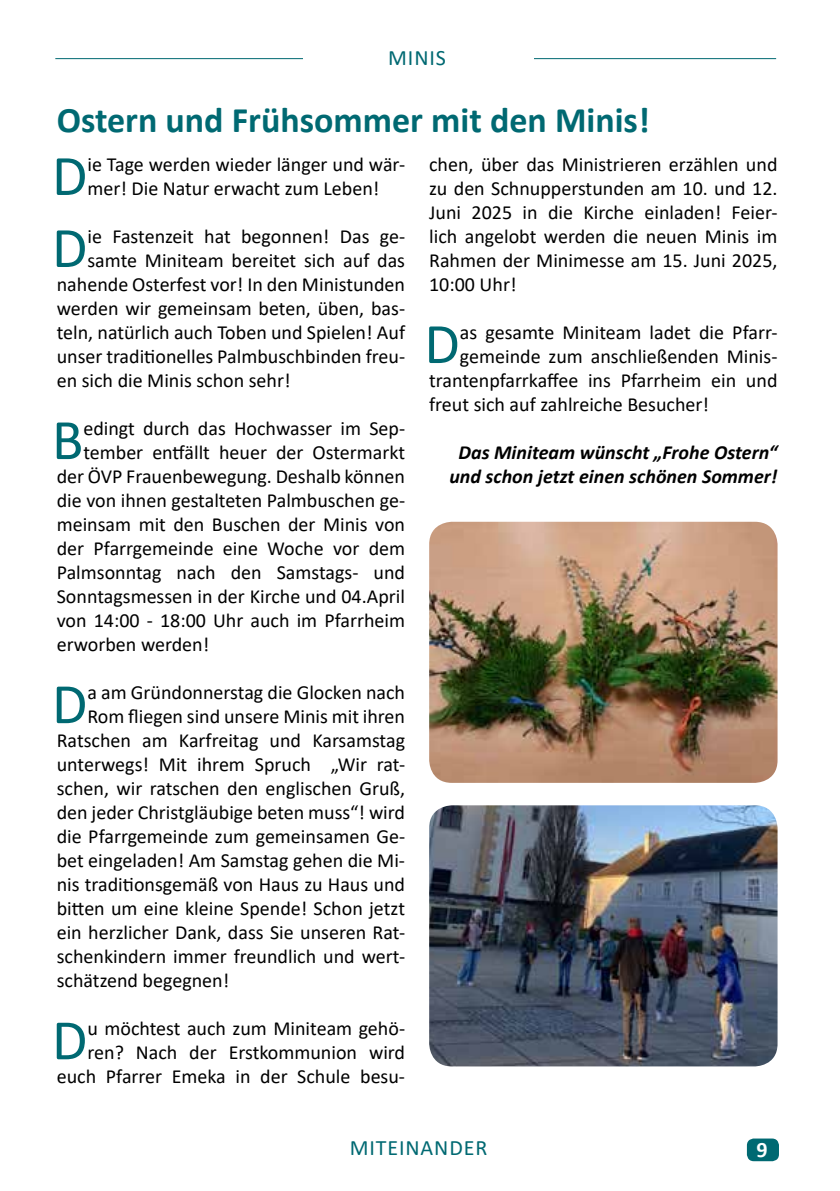
<style>
.page{position:relative;width:840px;height:1191px;background:#fff}
.page>*{position:absolute;margin:0;border:0;box-sizing:border-box;transform-origin:0 0}
.t1{font:57.8px "Calibri";color:#006972}
.t2{font:700 36px "Calibri";color:#006972}
.t3{font:22px "Calibri";letter-spacing:.04em;color:#006972}
.t4{font:700 22px "Calibri";color:#fff}
.t5{font:20px/24px "Calibri";color:#000}
.t6{font:italic 700 20px/24px "Calibri";color:#000;text-align:center}
</style>
<div class="page">
<img style="left:429px;top:522px;width:348px;height:261px">
<img style="left:429px;top:805px;width:348px;height:261px">
<hr style="left:55px;top:58px;width:720px;height:1px;background:#006972">
<div style="left:303px;top:38px;width:230px;height:29px;background:#fff"></div>
<div style="left:746px;top:1138px;width:32px;height:23px;background:#006972;border-radius:7px"></div>
<p class="t3" style="left:388px;top:42px;width:59px">MINIS</p>
<h2 class="t2" style="left:57px;top:94px;width:594px">Ostern und Frühsommer mit den Minis!</h2>
<h1 class="t1" style="left:52px;top:136px;width:37px">D</h1>
<p class="t5" style="left:87px;top:152px;width:319px">ie Tage werden wieder länger und wär&shy;mer! Die Natur erwacht zum Leben!</p>
<h1 class="t1" style="left:52px;top:208px;width:37px">D</h1>
<p class="t5" style="left:87px;top:224px;width:319px">ie Fastenzeit hat begonnen! Das ge-</p>
<p class="t5" style="left:429px;top:152px;width:350px;text-align:justify">chen, über das Ministrieren erzählen und zu den Schnupperstunden am 10. und 12.<br>Juni 2025 in die Kirche einladen! Feier&shy;lich angelobt werden die neuen Minis im Rahmen der Minimesse am 15. Juni 2025, 10:00 Uhr!</p>
<h1 class="t1" style="left:424px;top:304px;width:37px">D</h1>
<p class="t5" style="left:459px;top:320px;width:319px">as gesamte Miniteam ladet die Pfarr-</p>
<p class="t5" style="left:87px;top:248px;width:319px">samte Miniteam bereitet sich auf das</p>
<p class="t5" style="left:57px;top:272px;width:349px">nahende Osterfest vor! In den Ministunden</p>
<p class="t5" style="left:57px;top:296px;width:349px">werden wir gemeinsam beten, üben, bas-</p>
<p class="t5" style="left:57px;top:320px;width:349px">teln, natürlich auch Toben und Spielen! Auf</p>
<p class="t5" style="left:57px;top:344px;width:349px">unser traditionelles Palmbuschbinden freu-</p>
<p class="t5" style="left:57px;top:368px;width:235px">en sich die Minis schon sehr!</p>
<h1 class="t1" style="left:52px;top:400px;width:33px">B</h1>
<p class="t5" style="left:83px;top:416px;width:323px">edingt durch das Hochwasser im Sep-</p>
<p class="t5" style="left:459px;top:344px;width:319px">gemeinde zum anschließenden Minis-</p>
<p class="t5" style="left:429px;top:368px;width:349px">trantenpfarrkaffee ins Pfarrheim ein und</p>
<p class="t5" style="left:429px;top:392px;width:281px">freut sich auf zahlreiche Besucher!</p>
<p class="t6" style="left:449px;top:440px;width:329px">Das Miniteam wünscht „Frohe Ostern“ und schon jetzt einen schönen Sommer!</p>
<p class="t5" style="left:83px;top:440px;width:323px">tember entfällt heuer der Ostermarkt</p>
<p class="t5" style="left:57px;top:464px;width:349px">der ÖVP Frauenbewegung. Deshalb können</p>
<p class="t5" style="left:57px;top:488px;width:349px">die von ihnen gestalteten Palmbuschen ge-</p>
<p class="t5" style="left:57px;top:512px;width:349px">meinsam mit den Buschen der Minis von</p>
<p class="t5" style="left:57px;top:536px;width:350px">der Pfarrgemeinde eine Woche vor dem</p>
<p class="t5" style="left:57px;top:560px;width:349px">Palmsonntag nach den Samstags- und</p>
<p class="t5" style="left:57px;top:584px;width:349px">Sonntagsmessen in der Kirche und 04.April</p>
<p class="t5" style="left:57px;top:608px;width:350px">von 14:00 - 18:00 Uhr auch im Pfarrheim</p>
<p class="t5" style="left:57px;top:632px;width:154px">erworben werden!</p>
<h1 class="t1" style="left:52px;top:664px;width:37px">D</h1>
<p class="t5" style="left:87px;top:680px;width:319px">a am Gründonnerstag die Glocken nach</p>
<p class="t5" style="left:87px;top:704px;width:319px">Rom fliegen sind unsere Minis mit ihren</p>
<p class="t5" style="left:57px;top:728px;width:350px">Ratschen am Karfreitag und Karsamstag</p>
<p class="t5" style="left:57px;top:752px;width:349px">unterwegs! Mit ihrem Spruch „Wir rat-</p>
<p class="t5" style="left:57px;top:776px;width:350px">schen, wir ratschen den englischen Gruß,</p>
<p class="t5" style="left:57px;top:800px;width:349px">den jeder Christgläubige beten muss“! wird</p>
<p class="t5" style="left:57px;top:824px;width:349px">die Pfarrgemeinde zum gemeinsamen Ge-</p>
<p class="t5" style="left:57px;top:848px;width:349px">bet eingeladen! Am Samstag gehen die Mi-</p>
<p class="t5" style="left:57px;top:872px;width:349px">nis traditionsgemäß von Haus zu Haus und</p>
<p class="t5" style="left:57px;top:896px;width:350px">bitten um eine kleine Spende! Schon jetzt</p>
<p class="t5" style="left:57px;top:920px;width:349px">ein herzlicher Dank, dass Sie unseren Rat-</p>
<p class="t5" style="left:57px;top:944px;width:349px">schenkindern immer freundlich und wert-</p>
<p class="t5" style="left:57px;top:968px;width:174px">schätzend begegnen!</p>
<h1 class="t1" style="left:52px;top:1000px;width:37px">D</h1>
<p class="t5" style="left:57px;top:1016px;width:350px;text-align:right">u möchtest auch zum Miniteam gehö&shy;ren? Nach der Erstkommunion wird euch Pfarrer Emeka in der Schule besu-</p>
<p class="t3" style="left:349px;top:1132px;width:139px">MITEINANDER</p>
<p class="t4" style="left:756px;top:1134px;width:13px">9</p>
</div>
